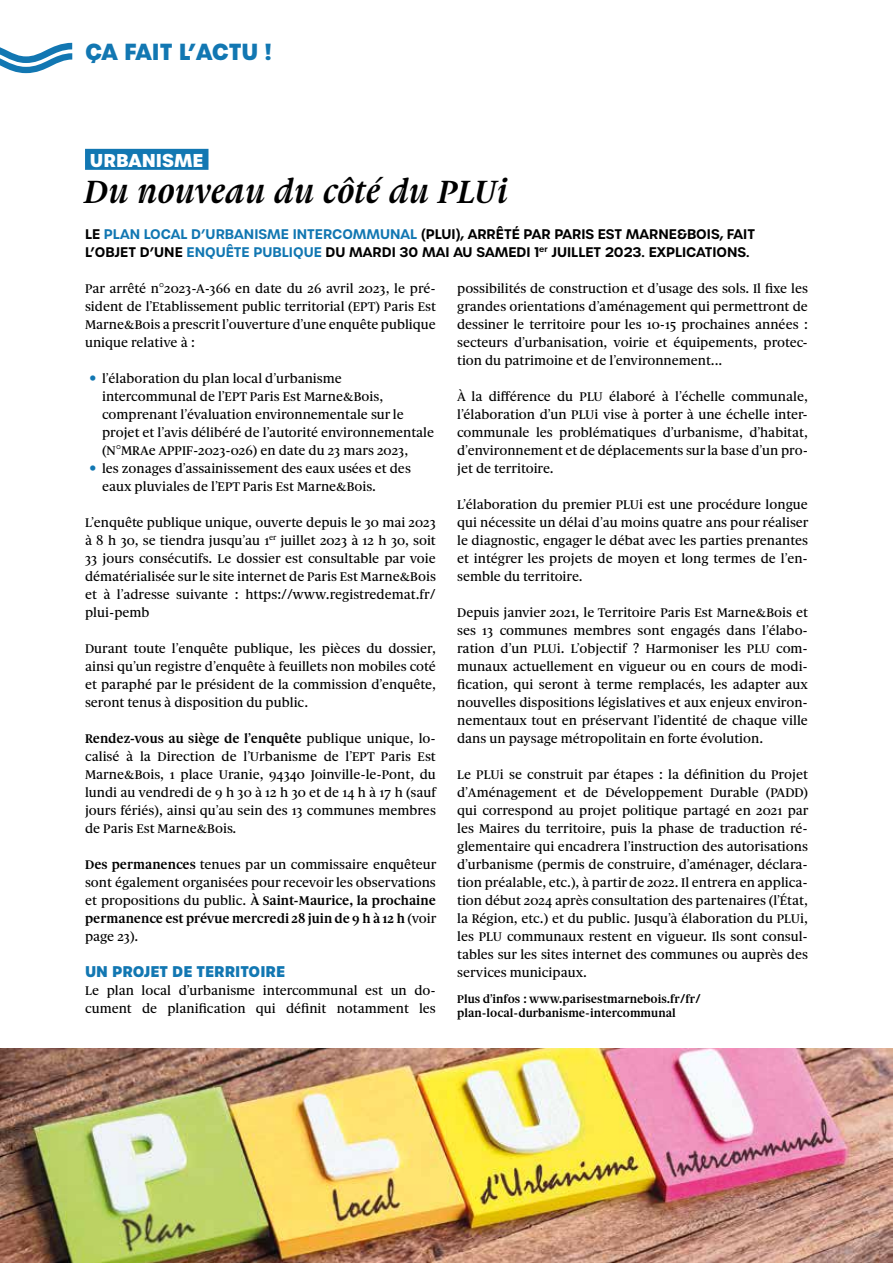
<style>
.page{position:relative;width:893px;height:1263px;background:#fff}
.page>*{position:absolute;margin:0;border:0;box-sizing:border-box;transform-origin:0 0}
.t1{font:italic 700 34.5px "Gauthier FY";color:#000}
.t2{font:700 22.5px "Urbane";letter-spacing:-.015em;color:#1277b2}
.t3{font:700 18px "Urbane";color:#fff}
.t4{font:700 15px "Urbane";color:#1277b2}
.t5{font:500 13.5px/18px "Gauthier FY";color:#000;text-align:justify}
.t6{font:600 13.5px/18px "Urbane";color:#000}
.t7{font:700 12px/13.5px "Gauthier FY";color:#000}
.s1{color:#1277b2}
.s2{font-weight:700}
</style>
<div class="page">
<svg style="left:0;top:43px;width:72px;height:30px"></svg>
<div style="left:85px;top:149px;width:123px;height:21px;background:#1277b2"></div>
<img style="left:0;top:1049px;width:893px;height:214px">
<h2 class="t2" style="left:85px;top:36px;width:188px">ÇA FAIT L’ACTU !</h2>
<h3 class="t3" style="left:90px;top:148px;width:115px">URBANISME</h3>
<h1 class="t1" style="left:85px;top:170px;width:426px">Du nouveau du côté du PLUi</h1>
<p class="t6" style="left:85px;top:225px;width:672px">LE <span class="s1">PLAN LOCAL D’URBANISME INTERCOMMUNAL</span> (PLUI), ARRÊTÉ PAR PARIS EST MARNE&amp;BOIS, FAIT<br>L’OBJET D’UNE <span class="s1">ENQUÊTE PUBLIQUE</span> DU MARDI 30 MAI AU SAMEDI 1<sup>er</sup> JUILLET 2023. EXPLICATIONS.</p>
<p class="t5" style="left:85px;top:279px;width:352px">Par arrêté n°2023-A-366 en date du 26 avril 2023, le pré&shy;sident de l’Etablissement public territorial (EPT) Paris Est Marne&amp;Bois a prescrit l’ouverture d’une enquête publique unique relative à :</p>
<p class="t5" style="left:102px;top:369px;width:334px;text-align:left">l’élaboration du plan local d’urbanisme intercommunal de l’EPT Paris Est Marne&amp;Bois, comprenant l’évaluation environnementale sur le projet et l’avis délibéré de l’autorité environnementale (N°MRAe APPIF-2023-026) en date du 23 mars 2023,<br>les zonages d’assainissement des eaux usées et des eaux pluviales de l’EPT Paris Est Marne&amp;Bois.</p>
<p class="t5" style="left:85px;top:513px;width:352px">L’enquête publique unique, ouverte depuis le 30 mai 2023 à 8 h 30, se tiendra jusqu’au 1<sup>er</sup> juillet 2023 à 12 h 30, soit 33 jours consécutifs. Le dossier est consultable par voie dématérialisée sur le site internet de Paris Est Marne&amp;Bois et à l’adresse suivante : https://www.registredemat.fr/ plui-pemb</p>
<p class="t5" style="left:85px;top:639px;width:352px">Durant toute l’enquête publique, les pièces du dossier, ainsi qu’un registre d’enquête à feuillets non mobiles coté et paraphé par le président de la commission d’enquête, seront tenus à disposition du public.</p>
<p class="t5" style="left:85px;top:729px;width:353px"><span class="s2">Rendez-vous au siège de l’enquête</span> publique unique, lo&shy;calisé à la Direction de l’Urbanisme de l’EPT Paris Est Marne&amp;Bois, 1 place Uranie, 94340 Joinville-le-Pont, du lundi au vendredi de 9 h 30 à 12 h 30 et de 14 h à 17 h (sauf jours fériés), ainsi qu’au sein des 13 communes membres de Paris Est Marne&amp;Bois.</p>
<p class="t5" style="left:85px;top:855px;width:353px"><span class="s2">Des permanences</span> tenues par un commissaire enquêteur sont également organisées pour recevoir les observations et propositions du public. <span class="s2">À Saint-Maurice, la prochaine permanence est prévue mercredi 28 juin de 9 h à 12 h</span> (voir page 23).</p>
<p class="t4" style="left:85px;top:961px;width:202px">UN PROJET DE TERRITOIRE</p>
<p class="t5" style="left:85px;top:981px;width:352px">Le plan local d’urbanisme intercommunal est un do&shy;cument de planification qui définit notamment les</p>
<p class="t5" style="left:457px;top:279px;width:352px">possibilités de construction et d’usage des sols. Il fixe les grandes orientations d’aménagement qui permettront de dessiner le territoire pour les 10-15 prochaines années : secteurs d’urbanisation, voirie et équipements, protec&shy;tion du patrimoine et de l’environnement...</p>
<p class="t5" style="left:457px;top:387px;width:352px">À la différence du PLU élaboré à l’échelle communale, l’élaboration d’un PLUi vise à porter à une échelle inter&shy;communale les problématiques d’urbanisme, d’habitat, d’environnement et de déplacements sur la base d’un pro&shy;jet de territoire.</p>
<p class="t5" style="left:457px;top:495px;width:353px">L’élaboration du premier PLUi est une procédure longue qui nécessite un délai d’au moins quatre ans pour réaliser le diagnostic, engager le débat avec les parties prenantes et intégrer les projets de moyen et long termes de l’en&shy;semble du territoire.</p>
<p class="t5" style="left:457px;top:603px;width:352px">Depuis janvier 2021, le Territoire Paris Est Marne&amp;Bois et ses 13 communes membres sont engagés dans l’élabo&shy;ration d’un PLUi. L’objectif ? Harmoniser les PLU com&shy;munaux actuellement en vigueur ou en cours de modi&shy;fication, qui seront à terme remplacés, les adapter aux nouvelles dispositions législatives et aux enjeux environ&shy;nementaux tout en préservant l’identité de chaque ville dans un paysage métropolitain en forte évolution.</p>
<p class="t5" style="left:457px;top:765px;width:353px">Le PLUi se construit par étapes : la définition du Projet d’Aménagement et de Développement Durable (PADD) qui correspond au projet politique partagé en 2021 par les Maires du territoire, puis la phase de traduction ré&shy;glementaire qui encadrera l’instruction des autorisations d’urbanisme (permis de construire, d’aménager, déclara&shy;tion préalable, etc.), à partir de 2022. Il entrera en applica&shy;tion début 2024 après consultation des partenaires (l’État, la Région, etc.) et du public. Jusqu’à élaboration du PLUi, les PLU communaux restent en vigueur. Ils sont consul&shy;tables sur les sites internet des communes ou auprès des services municipaux.</p>
<p class="t7" style="left:457px;top:992px;width:245px">Plus d’infos : www.parisestmarnebois.fr/fr/ plan-local-durbanisme-intercommunal</p>
</div>
